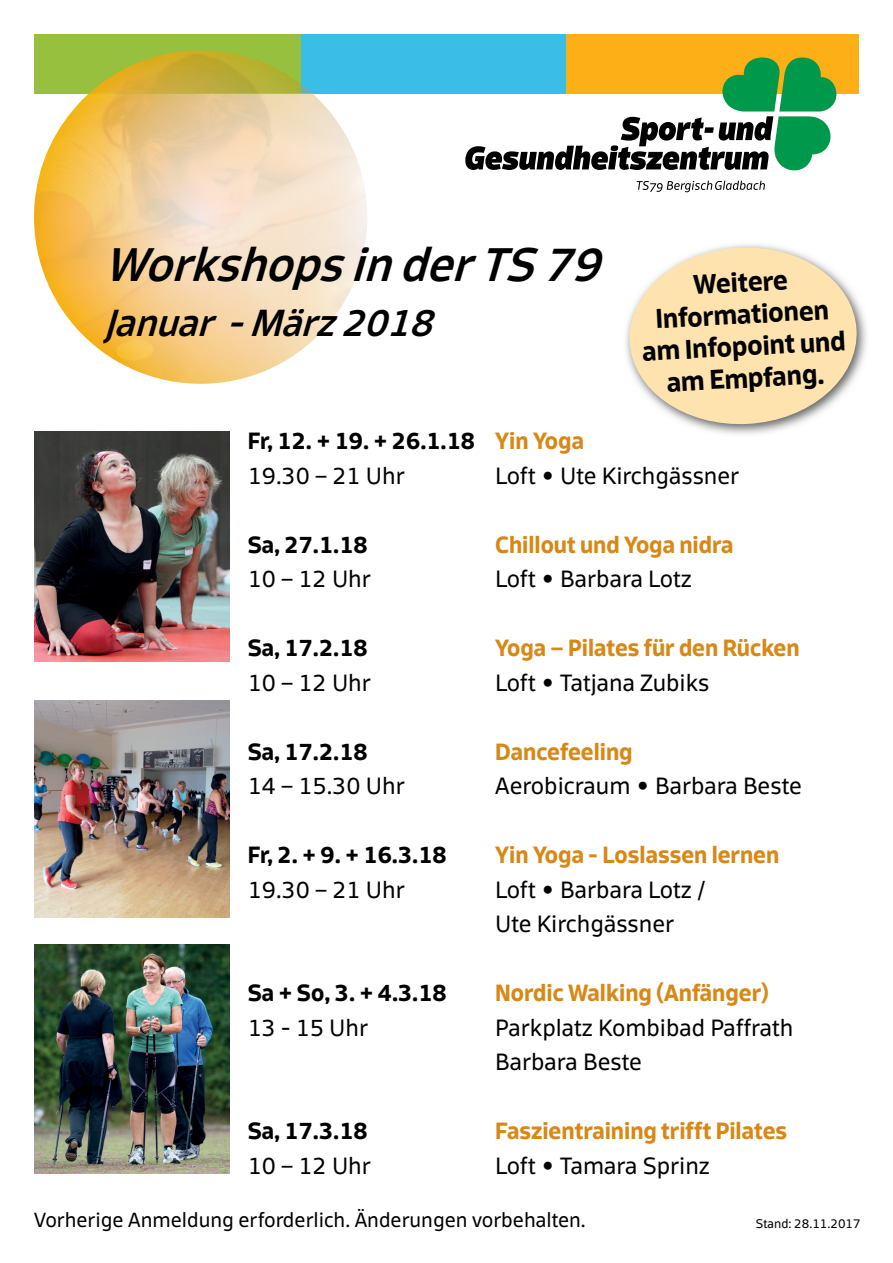
<style>
.page{position:relative;width:893px;height:1263px;background:#fff}
.page>*{position:absolute;margin:0;border:0;box-sizing:border-box;transform-origin:0 0}
.t1{font:italic 500 45px "Adria";color:#000}
.t2{font:italic 500 36px "Adria";color:#000}
.t3{font:700 25.95px/32px "Adria";color:#000;text-align:center}
.t4{font:22.5px/34.5px "Adria";color:#000}
.t5{font:700 22.5px "Adria";color:#d78817}
.t6{font:700 22.5px/34.5px "Adria";color:#000}
.t7{font:19.5px "Adria";color:#000}
.t8{font:12px "Adria";color:#000}
.s1{color:#d78817}
.s2{font-weight:400}
</style>
<div class="page">
<img style="left:34px;top:701px;width:196px;height:216px">
<img style="left:34px;top:431px;width:196px;height:230px">
<img style="left:34px;top:944px;width:196px;height:230px">
<div style="left:282px;top:34px;width:309px;height:60px;background:#3abee8"></div>
<div style="left:567px;top:34px;width:292px;height:60px;background:#fcaf17"></div>
<div style="left:34px;top:34px;width:266px;height:60px;background:#96c03d"></div>
<svg style="left:637px;top:181px;width:128px;height:11px"></svg>
<svg style="left:465px;top:58px;width:371px;height:112px"></svg>
<img style="left:34px;top:94px;width:333px;height:290px">
<img style="left:300px;top:83px;width:13px;height:11px">
<img style="left:89px;top:50px;width:211px;height:44px">
<img style="left:626px;top:304px;width:241px;height:130px">
<svg style="left:627px;top:244px;width:232px;height:183px"></svg>
<h1 class="t1" style="left:104px;top:237px;width:512px">WorkshopsinderTS79</h1>
<h2 class="t2" style="left:104px;top:301px;width:341px">Januar -März2018</h2>
<p class="t3" style="left:638px;top:271px;width:205px;rotate:-3deg">Weitere<br>Informationen am Infopoint und am Empfang.</p>
<p class="t6" style="left:248px;top:423px;width:338px">Fr, 12. + 19. + 26.1.18 <span class="s1">Yin Yoga<br></span><span class="s2">19.30 – 21 Uhr</span></p>
<p class="t4" style="left:495px;top:458px;width:246px">Loft • Ute Kirchgässner</p>
<p class="t6" style="left:248px;top:527px;width:121px">Sa, 27.1.18</p>
<p class="t5" style="left:495px;top:531px;width:240px">Chillout und Yoga nidra</p>
<p class="t4" style="left:248px;top:561px;width:125px">10 – 12 Uhr</p>
<p class="t4" style="left:495px;top:561px;width:198px">Loft • Barbara Lotz</p>
<p class="t6" style="left:248px;top:630px;width:121px">Sa, 17.2.18</p>
<p class="t5" style="left:495px;top:634px;width:306px">Yoga – Pilates für den Rücken</p>
<p class="t4" style="left:248px;top:665px;width:125px">10 – 12 Uhr</p>
<p class="t4" style="left:495px;top:665px;width:216px">Loft • Tatjana Zubiks</p>
<p class="t6" style="left:248px;top:734px;width:121px">Sa, 17.2.18</p>
<p class="t5" style="left:495px;top:738px;width:139px">Dancefeeling</p>
<p class="t4" style="left:248px;top:768px;width:159px">14 – 15.30 Uhr</p>
<p class="t4" style="left:495px;top:768px;width:308px">Aerobicraum • Barbara Beste</p>
<p class="t6" style="left:248px;top:837px;width:200px">Fr, 2. + 9. + 16.3.18</p>
<p class="t5" style="left:495px;top:841px;width:286px">Yin Yoga - Loslassen lernen</p>
<p class="t4" style="left:248px;top:872px;width:159px">19.30 – 21 Uhr</p>
<p class="t4" style="left:495px;top:872px;width:212px">Loft • Barbara Lotz /<br>Ute Kirchgässner</p>
<p class="t6" style="left:248px;top:975px;width:201px">Sa + So, 3. + 4.3.18</p>
<p class="t5" style="left:495px;top:979px;width:275px">Nordic Walking (Anfänger)</p>
<p class="t4" style="left:248px;top:1010px;width:122px">13 - 15 Uhr</p>
<p class="t4" style="left:495px;top:1010px;width:300px">Parkplatz Kombibad Paffrath<br>Barbara Beste</p>
<p class="t6" style="left:248px;top:1113px;width:121px">Sa, 17.3.18</p>
<p class="t5" style="left:495px;top:1117px;width:293px">Faszientraining trifft Pilates</p>
<p class="t4" style="left:248px;top:1148px;width:125px">10 – 12 Uhr</p>
<p class="t4" style="left:495px;top:1148px;width:216px">Loft • Tamara Sprinz</p>
<p class="t7" style="left:34px;top:1208px;width:553px">Vorherige Anmeldung erforderlich. Änderungen vorbehalten.</p>
<p class="t8" style="left:756px;top:1216px;width:106px">Stand: 28.11.2017</p>
</div>
